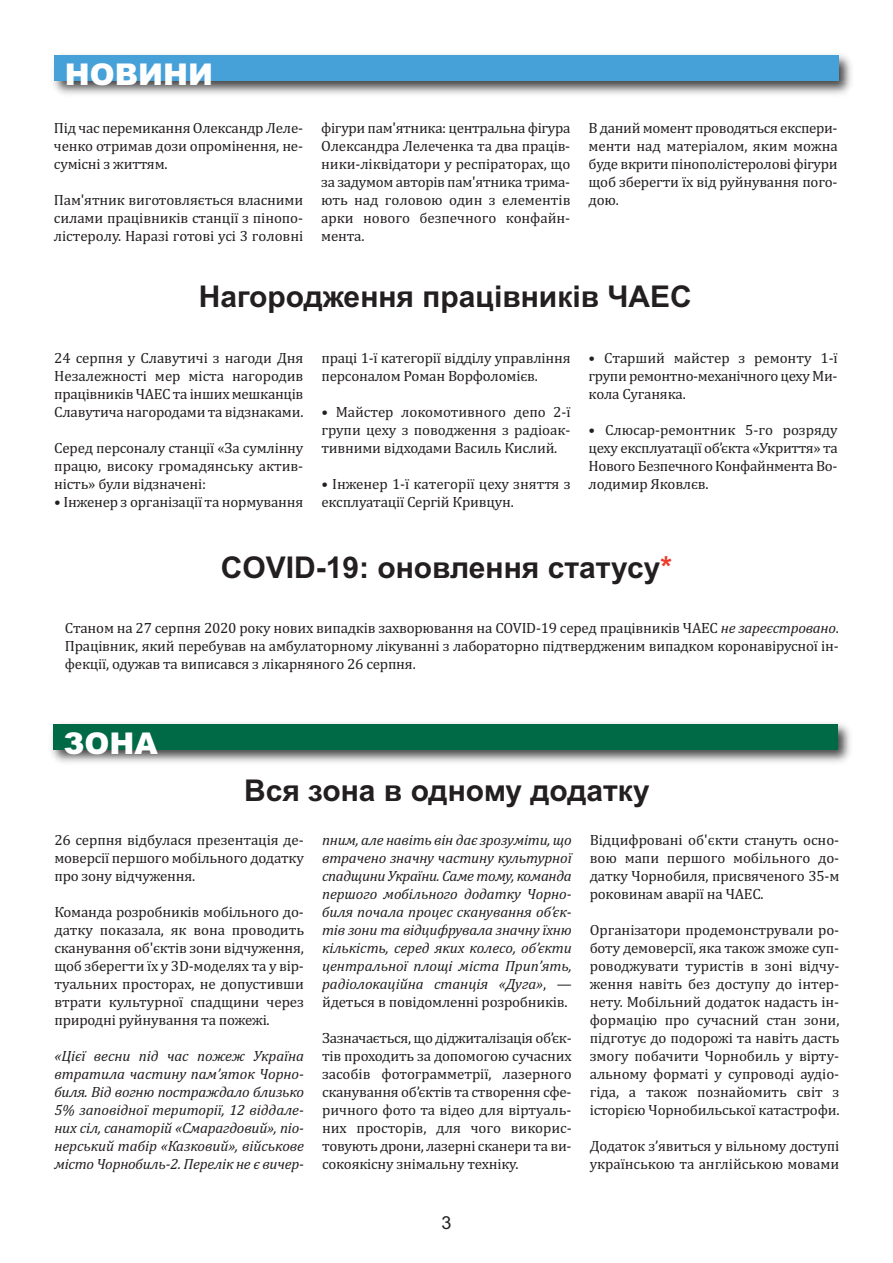
<style>
.page{position:relative;width:893px;height:1263px;background:#fff}
.page>*{position:absolute;margin:0;border:0;box-sizing:border-box;transform-origin:0 0}
.t1{font:700 30px "Arial";color:#231f20}
.t2{font:900 30px "Arial";color:#fff}
.t3{font:18px "Arial";color:#231f20}
.t4{font:15px/18px "Cambria";letter-spacing:-.015em;color:#231f20;text-align:justify}
.t5{font:italic 15px/18px "Cambria";letter-spacing:-.005em;color:#231f20;text-align:justify}
.s1{color:#ef3a2a}
.s2{font-style:italic}
.s3{font-style:normal}
</style>
<div class="page">
<img style="left:53px;top:54px;width:798px;height:41px">
<div style="left:54px;top:56px;width:785px;height:25px;background:#47a1d9"></div>
<img style="left:51px;top:723px;width:799px;height:40px">
<div style="left:53px;top:724px;width:785px;height:25px;background:#006945"></div>
<h1 class="t2" style="left:65px;top:57px;width:150px">НОВИНИ</h1>
<p class="t4" style="left:54px;top:119px;width:251px">Під час перемикання Олександр Леле&shy;ченко отримав дози опромінення, не&shy;сумісні з життям.</p>
<p class="t4" style="left:54px;top:191px;width:251px">Пам'ятник виготовляється власними силами працівників станції з пінопо&shy;лістеролу. Наразі готові усі 3 головні</p>
<p class="t4" style="left:321px;top:119px;width:251px">фігури пам'ятника: центральна фігура Олександра Лелеченка та два праців&shy;ники-ліквідатори у респіраторах, що за задумом авторів пам'ятника трима&shy;ють над головою один з елементів арки нового безпечного конфайн&shy;мента.</p>
<p class="t4" style="left:588px;top:119px;width:251px">В даний момент проводяться експери&shy;менти над матеріалом, яким можна буде вкрити пінополістеролові фігури щоб зберегти їх від руйнування пого&shy;дою.</p>
<h1 class="t1" style="left:199px;top:279px;width:495px">Нагородження працівників ЧАЕС</h1>
<p class="t4" style="left:54px;top:349px;width:251px">24 серпня у Славутичі з нагоди Дня Незалежності мер міста нагородив працівників ЧАЕС та інших мешканців Славутича нагородами та відзнаками.</p>
<p class="t4" style="left:54px;top:439px;width:251px">Серед персоналу станції «За сумлінну працю, високу громадянську актив&shy;ність» були відзначені:</p>
<p class="t4" style="left:54px;top:493px;width:251px">• Інженер з організації та нормування</p>
<p class="t4" style="left:589px;top:349px;width:251px">• Старший майстер з ремонту 1-ї групи ремонтно-механічного цеху Ми&shy;кола Суганяка.</p>
<p class="t4" style="left:589px;top:421px;width:251px">• Слюсар-ремонтник 5-го розряду цеху експлуатації об’єкта «Укриття» та Нового Безпечного Конфайнмента Во&shy;лодимир Яковлєв.</p>
<p class="t4" style="left:321px;top:349px;width:251px">праці 1-ї категорії відділу управління персоналом Роман Ворфоломієв.</p>
<p class="t4" style="left:321px;top:403px;width:251px">• Майстер локомотивного депо 2-ї групи цеху з поводження з радіоак&shy;тивними відходами Василь Кислий.</p>
<p class="t4" style="left:321px;top:475px;width:251px">• Інженер 1-ї категорії цеху зняття з експлуатації Сергій Кривцун.</p>
<h1 class="t1" style="left:221px;top:550px;width:453px">COVID-19: оновлення статусу<span class="s1">*</span></h1>
<p class="t4" style="left:65px;top:619px;width:776px">Станом на 27 серпня 2020 року нових випадків захворювання на COVID-19 серед працівників ЧАЕС <span class="s2">не зареєстровано</span>.<br>Працівник, який перебував на амбулаторному лікуванні з лабораторно підтвердженим випадком коронавірусної ін&shy;фекції, одужав та виписався з лікарняного 26 серпня.</p>
<h1 class="t2" style="left:64px;top:726px;width:95px">ЗОНА</h1>
<h1 class="t1" style="left:244px;top:773px;width:407px">Вся зона в одному додатку</h1>
<p class="t4" style="left:54px;top:831px;width:251px">26 серпня відбулася презентація де&shy;моверсії першого мобільного додатку про зону відчуження.</p>
<p class="t4" style="left:54px;top:903px;width:251px">Команда розробників мобільного до&shy;датку показала, як вона проводить сканування об'єктів зони відчуження, щоб зберегти їх у 3D-моделях та у вір&shy;туальних просторах, не допустивши втрати культурної спадщини через природні руйнування та пожежі.</p>
<p class="t5" style="left:54px;top:1047px;width:251px">«Цієї весни під час пожеж Україна втратила частину пам’яток Чорно&shy;биля. Від вогню постраждало близько 5% заповідної території, 12 віддале&shy;них сіл, санаторій «Смарагдовий», піо&shy;нерський табір «Казковий», військове місто Чорнобиль-2. Перелік не є вичер-</p>
<p class="t5" style="left:322px;top:831px;width:251px">пним, але навіть він дає зрозуміти, що втрачено значну частину культурної спадщини України. Саме тому, команда першого мобільного додатку Чорно&shy;биля почала процес сканування об’єк&shy;тів зони та відцифрувала значну їхню кількість, серед яких колесо, об’єкти центральної площі міста Прип’ять, радіолокаційна станція «Дуга»<span class="s3">, — йдеться в повідомленні розробників.</span></p>
<p class="t4" style="left:322px;top:1029px;width:251px">Зазначається, що діджиталізація об’єк&shy;тів проходить за допомогою сучасних засобів фотограмметрії, лазерного сканування об’єктів та створення сфе&shy;ричного фото та відео для віртуаль&shy;них просторів, для чого викорис&shy;товують дрони, лазерні сканери та ви&shy;сокоякісну знімальну техніку.</p>
<p class="t4" style="left:590px;top:831px;width:251px">Відцифровані об'єкти стануть осно&shy;вою мапи першого мобільного до&shy;датку Чорнобиля, присвяченого 35-м роковинам аварії на ЧАЕС.</p>
<p class="t4" style="left:590px;top:921px;width:251px">Організатори продемонстрували ро&shy;боту демоверсії, яка також зможе суп&shy;роводжувати туристів в зоні відчу&shy;ження навіть без доступу до інтер&shy;нету. Мобільний додаток надасть ін&shy;формацію про сучасний стан зони, підготує до подорожі та навіть дасть змогу побачити Чорнобиль у вірту&shy;альному форматі у супроводі аудіо&shy;гіда, а також познайомить світ з історією Чорнобильської катастрофи.</p>
<p class="t4" style="left:590px;top:1137px;width:251px">Додаток з’явиться у вільному доступі українською та англійською мовами</p>
<p class="t3" style="left:441px;top:1212px;width:12px">3</p>
</div>
